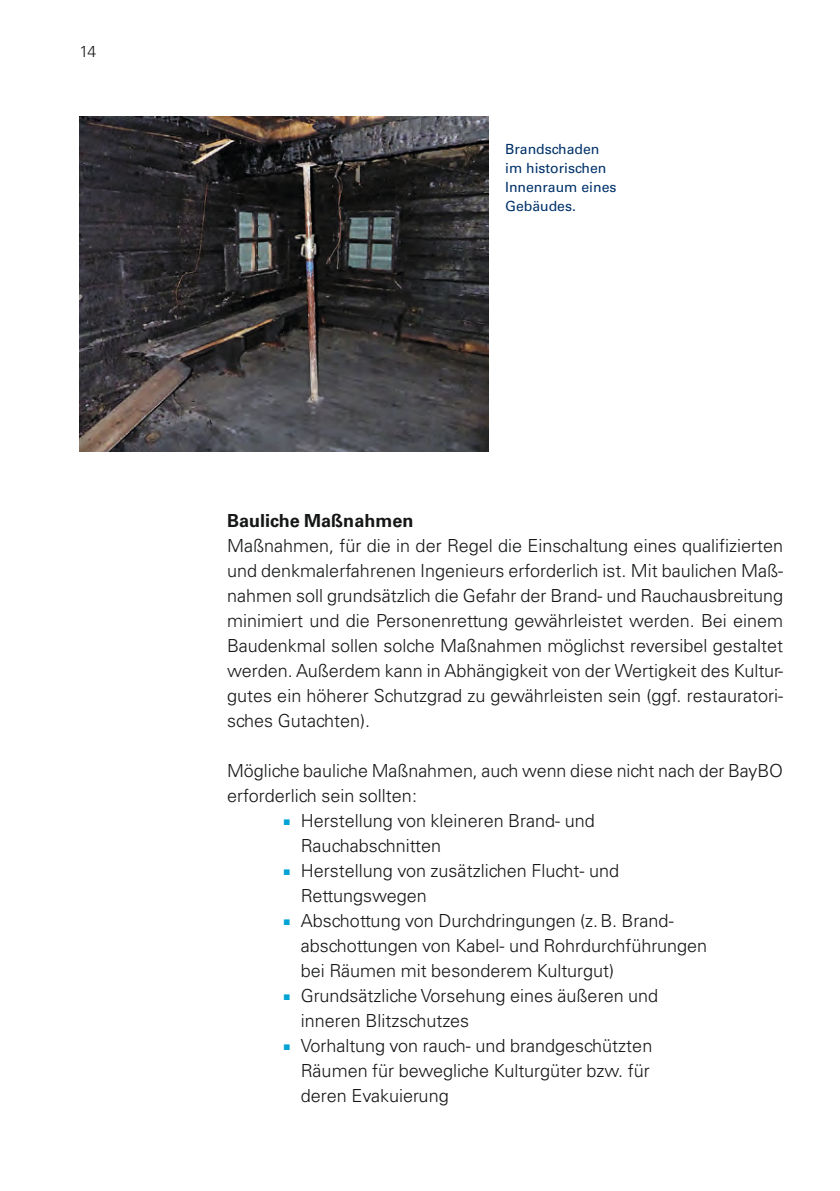
<style>
.page{position:relative;width:840px;height:1191px;background:#fff}
.page>*{position:absolute;margin:0;border:0;box-sizing:border-box;transform-origin:0 0}
.t1{font:300 18px/25px "Univers LT Std";color:#151616}
.t2{font:700 18px "Univers LT Std";color:#151616}
.t3{font:300 16px "Univers LT Std";color:#151616}
.t4{font:14px/19px "Univers LT Std";color:#00326a}
.s1{color:#00a3d4}
</style>
<div class="page">
<img style="left:79px;top:116px;width:409px;height:336px">
<p class="t3" style="left:79px;top:41px;width:18px">14</p>
<p class="t4" style="left:505px;top:139px;width:113px">Brandschaden im historischen<br>Innenraum eines<br>Gebäudes.</p>
<p class="t2" style="left:227px;top:510px;width:188px">Bauliche Maßnahmen</p>
<p class="t1" style="left:227px;top:533px;width:557px;text-align:justify">Maßnahmen, für die in der Regel die Einschaltung eines qualifizierten und denkmalerfahrenen Ingenieurs erforderlich ist. Mit baulichen Maß&shy;nahmen soll grundsätzlich die Gefahr der Brand- und Rauchausbreitung minimiert und die Personenrettung gewährleistet werden. Bei einem Baudenkmal sollen solche Maßnahmen möglichst reversibel gestaltet werden. Außerdem kann in Abhängigkeit von der Wertigkeit des Kultur&shy;gutes ein höherer Schutzgrad zu gewährleisten sein (ggf. restauratori&shy;sches Gutachten).</p>
<p class="t1" style="left:227px;top:758px;width:557px">Mögliche bauliche Maßnahmen, auch wenn diese nicht nach der BayBO erforderlich sein sollten:</p>
<p class="t1" style="left:300px;top:808px;width:295px;text-indent:-17px"><span class="s1">■</span> Herstellung von kleineren Brand- und<br>Rauchabschnitten</p>
<p class="t1" style="left:300px;top:858px;width:319px;text-indent:-17px"><span class="s1">■</span> Herstellung von zusätzlichen Flucht- und<br>Rettungswegen</p>
<p class="t1" style="left:300px;top:908px;width:407px;text-indent:-17px"><span class="s1">■</span> Abschottung von Durchdringungen (z.B. Brand&shy;abschottungen von Kabel- und Rohrdurchführungen bei Räumen mit besonderem Kulturgut)</p>
<p class="t1" style="left:300px;top:983px;width:359px;text-indent:-17px"><span class="s1">■</span> Grundsätzliche Vorsehung eines äußeren und inneren Blitzschutzes</p>
<p class="t1" style="left:300px;top:1033px;width:353px;text-indent:-17px"><span class="s1">■</span> Vorhaltung von rauch- und brandgeschützten<br>Räumen für bewegliche Kulturgüter bzw. für deren Evakuierung</p>
</div>
